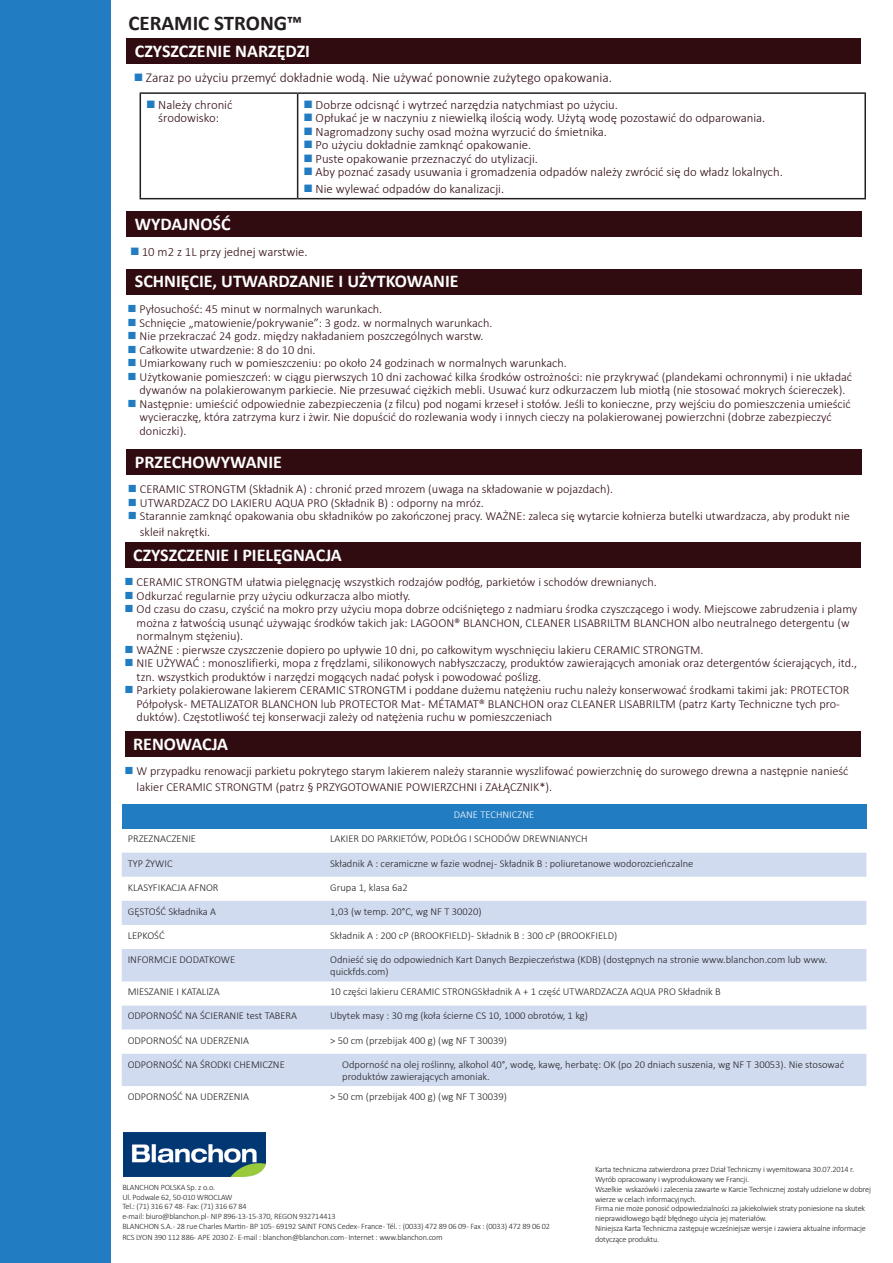
<style>
.page{position:relative;width:893px;height:1263px;background:#fff}
.page>*{position:absolute;margin:0;border:0;box-sizing:border-box;transform-origin:0 0}
.t1{font:700 21px "Calibri";color:#231f20}
.t2{font:700 18px "Calibri";color:#fff}
.t3{font:300 13.5px "Calibri";color:#300b10}
.t4{font:300 12.75px/13.5px "Calibri";color:#300b10;text-align:center}
.t5{font:300 12.3px/13.5px "Calibri";color:#300b10}
.t6{font:300 10.5px/12.6px "Calibri";color:#231f20}
.t7{font:300 10.5px "Calibri";color:#fff}
.t8{font:300 8.25px/9.9px "Calibri";letter-spacing:-.02em;color:#231f20}
.s1{color:#227cc1}
</style>
<div class="page">
<div style="left:0;top:0;width:110px;height:1263px;background:#227cc1"></div>
<div style="left:126px;top:449px;width:736px;height:26px;background:#300b10"></div>
<div style="left:126px;top:211px;width:736px;height:26px;background:#300b10"></div>
<div style="left:122px;top:804px;width:744px;height:24px;background:#227cc1"></div>
<div style="left:122px;top:853px;width:744px;height:24px;background:#d0dbef"></div>
<svg style="left:122px;top:901px;width:744px;height:129px;fill:#d0dbef"></svg>
<div style="left:122px;top:1053px;width:744px;height:33px;background:#d0dbef"></div>
<div style="left:126px;top:269px;width:736px;height:25px;background:#300b10"></div>
<div style="left:126px;top:38px;width:734px;height:26px;background:#300b10"></div>
<hr style="left:140px;top:92px;width:158px;height:2px;background:#231f20">
<hr style="left:140px;top:94px;width:1px;height:104px;background:#231f20">
<hr style="left:298px;top:92px;width:568px;height:2px;background:#231f20">
<hr style="left:297px;top:94px;width:1px;height:104px;background:#231f20">
<hr style="left:864px;top:94px;width:2px;height:104px;background:#231f20">
<hr style="left:140px;top:198px;width:158px;height:1px;background:#231f20">
<hr style="left:298px;top:198px;width:568px;height:1px;background:#231f20">
<div style="left:125px;top:542px;width:735px;height:26px;background:#300b10"></div>
<div style="left:125px;top:731px;width:735px;height:26px;background:#300b10"></div>
<img style="left:123px;top:1133px;width:143px;height:43px">
<h1 class="t1" style="left:128px;top:9px;width:175px">CERAMIC STRONG™</h1>
<h2 class="t2" style="left:135px;top:39px;width:177px">CZYSZCZENIE NARZĘDZI</h2>
<p class="t3" style="left:134px;top:69px;width:480px"><span class="s1">■</span> Zaraz po użyciu przemyć dokładnie wodą. Nie używać ponownie zużytego opakowania.</p>
<p class="t4" style="left:146px;top:98px;width:88px"><span class="s1">■</span> Należy chronić środowisko:</p>
<p class="t4" style="left:304px;top:98px;width:316px"><span class="s1">■</span> Dobrze odcisnąć i wytrzeć narzędzia natychmiast po użyciu.</p>
<p class="t4" style="left:304px;top:111px;width:463px"><span class="s1">■</span> Opłukać je w naczyniu z niewielką ilością wody. Użytą wodę pozostawić do odparowania.</p>
<p class="t4" style="left:304px;top:125px;width:305px"><span class="s1">■</span> Nagromadzony suchy osad można wyrzucić do śmietnika.</p>
<p class="t4" style="left:304px;top:138px;width:229px"><span class="s1">■</span> Po użyciu dokładnie zamknąć opakowanie.</p>
<p class="t4" style="left:304px;top:152px;width:236px"><span class="s1">■</span> Puste opakowanie przeznaczyć do utylizacji.</p>
<p class="t4" style="left:304px;top:165px;width:481px"><span class="s1">■</span> Aby poznać zasady usuwania i gromadzenia odpadów należy zwrócić się do władz lokalnych.</p>
<p class="t4" style="left:304px;top:182px;width:202px"><span class="s1">■</span> Nie wylewać odpadów do kanalizacji.</p>
<h2 class="t2" style="left:135px;top:212px;width:97px">WYDAJNOŚĆ</h2>
<p class="t4" style="left:130px;top:245px;width:179px"><span class="s1">■</span> 10 m2 z 1L przy jednej warstwie.</p>
<h2 class="t2" style="left:135px;top:270px;width:325px">SCHNIĘCIE, UTWARDZANIE I UŻYTKOWANIE</h2>
<p class="t5" style="left:128px;top:302px;width:256px"><span class="s1">■</span> Pyłosuchość: 45 minut w normalnych warunkach.</p>
<p class="t5" style="left:128px;top:316px;width:366px"><span class="s1">■</span> Schnięcie „matowienie/pokrywanie”: 3 godz. w normalnych warunkach.</p>
<p class="t5" style="left:128px;top:329px;width:357px"><span class="s1">■</span> Nie przekraczać 24 godz. między nakładaniem poszczególnych warstw.</p>
<p class="t5" style="left:128px;top:343px;width:190px"><span class="s1">■</span> Całkowite utwardzenie: 8 do 10 dni.</p>
<p class="t5" style="left:128px;top:356px;width:441px"><span class="s1">■</span> Umiarkowany ruch w pomieszczeniu: po około 24 godzinach w normalnych warunkach.</p>
<p class="t5" style="left:128px;top:370px;width:726px;text-align:center"><span class="s1">■</span> Użytkowanie pomieszczeń: w ciągu pierwszych 10 dni zachować kilka środków ostrożności: nie przykrywać (plandekami ochronnymi) i nie układać dywanów na polakierowanym parkiecie. Nie przesuwać ciężkich mebli. Usuwać kurz odkurzaczem lub miotłą (nie stosować mokrych ściereczek).</p>
<p class="t5" style="left:140px;top:397px;width:713px;text-indent:-12px"><span class="s1">■</span> Następnie: umieścić odpowiednie zabezpieczenia (z filcu) pod nogami krzeseł i stołów. Jeśli to konieczne, przy wejściu do pomieszczenia umieścić wycieraczkę, która zatrzyma kurz i żwir. Nie dopuścić do rozlewania wody i innych cieczy na polakierowanej powierzchni (dobrze zabezpieczyć doniczki).</p>
<h2 class="t2" style="left:135px;top:450px;width:149px">PRZECHOWYWANIE</h2>
<p class="t5" style="left:128px;top:482px;width:487px"><span class="s1">■</span> CERAMIC STRONGTM (Składnik A) : chronić przed mrozem (uwaga na składowanie w pojazdach).</p>
<p class="t5" style="left:128px;top:496px;width:357px"><span class="s1">■</span> UTWARDZACZ DO LAKIERU AQUA PRO (Składnik B) : odporny na mróz.</p>
<p class="t5" style="left:140px;top:508px;width:711px;line-height:16.2px;text-indent:-12px"><span class="s1">■</span> Starannie zamknąć opakowania obu składników po zakończonej pracy. WAŻNE: zaleca się wytarcie kołnierza butelki utwardzacza, aby produkt nie skleił nakrętki.</p>
<h2 class="t2" style="left:133px;top:543px;width:210px">CZYSZCZENIE I PIELĘGNACJA</h2>
<p class="t5" style="left:125px;top:575px;width:534px"><span class="s1">■</span> CERAMIC STRONGTM ułatwia pielęgnację wszystkich rodzajów podłóg, parkietów i schodów drewnianych.</p>
<p class="t5" style="left:125px;top:589px;width:287px"><span class="s1">■</span> Odkurzać regularnie przy użyciu odkurzacza albo miotły.</p>
<p class="t5" style="left:137px;top:602px;width:722px;text-indent:-12px"><span class="s1">■</span> Od czasu do czasu, czyścić na mokro przy użyciu mopa dobrze odciśniętego z nadmiaru środka czyszczącego i wody. Miejscowe zabrudzenia i plamy można z łatwością usunąć używając środków takich jak: LAGOON® BLANCHON, CLEANER LISABRILTM BLANCHON albo neutralnego detergentu (w normalnym stężeniu).</p>
<p class="t5" style="left:125px;top:643px;width:580px"><span class="s1">■</span> WAŻNE : pierwsze czyszczenie dopiero po upływie 10 dni, po całkowitym wyschnięciu lakieru CERAMIC STRONGTM.</p>
<p class="t5" style="left:137px;top:656px;width:722px;text-indent:-12px"><span class="s1">■</span> NIE UŻYWAĆ : monoszlifierki, mopa z frędzlami, silikonowych nabłyszczaczy, produktów zawierających amoniak oraz detergentów ścierających, itd., tzn. wszystkich produktów i narzędzi mogących nadać połysk i powodować poślizg.</p>
<p class="t5" style="left:137px;top:683px;width:714px;text-indent:-12px"><span class="s1">■</span> Parkiety polakierowane lakierem CERAMIC STRONGTM i poddane dużemu natężeniu ruchu należy konserwować środkami takimi jak: PROTECTOR<br>Półpołysk- METALIZATOR BLANCHON lub PROTECTOR Mat- MÉTAMAT® BLANCHON oraz CLEANER LISABRILTM (patrz Karty Techniczne tych pro&shy;duktów). Częstotliwość tej konserwacji zależy od natężenia ruchu w pomieszczeniach</p>
<h2 class="t2" style="left:133px;top:732px;width:97px">RENOWACJA</h2>
<p class="t5" style="left:137px;top:763px;width:713px;line-height:16.2px;text-indent:-12px"><span class="s1">■</span> W przypadku renowacji parkietu pokrytego starym lakierem należy starannie wyszlifować powierzchnię do surowego drewna a następnie nanieść lakier CERAMIC STRONGTM (patrz § PRZYGOTOWANIE POWIERZCHNI i ZAŁĄCZNIK*).</p>
<p class="t7" style="left:454px;top:808px;width:82px">DANE TECHNICZNE</p>
<p class="t6" style="left:128px;top:832px;width:70px">PRZEZNACZENIE</p>
<p class="t6" style="left:330px;top:832px;width:259px">LAKIER DO PARKIETÓW, PODŁÓG I SCHODÓW DREWNIANYCH</p>
<p class="t6" style="left:128px;top:857px;width:46px">TYP ŻYWIC</p>
<p class="t6" style="left:330px;top:857px;width:365px">Składnik A : ceramiczne w fazie wodnej- Składnik B : poliuretanowe wodorozcieńczalne</p>
<p class="t6" style="left:128px;top:881px;width:92px">KLASYFIKACJA AFNOR</p>
<p class="t6" style="left:330px;top:881px;width:79px">Grupa 1, klasa 6a2</p>
<p class="t6" style="left:128px;top:905px;width:90px">GĘSTOŚĆ Składnika A</p>
<p class="t6" style="left:330px;top:905px;width:153px">1,03 (w temp. 20°C, wg NF T 30020)</p>
<p class="t6" style="left:128px;top:929px;width:38px">LEPKOŚĆ</p>
<p class="t6" style="left:330px;top:929px;width:288px">Składnik A : 200 cP (BROOKFIELD)- Składnik B : 300 cP (BROOKFIELD)</p>
<p class="t6" style="left:128px;top:953px;width:109px">INFORMCJE DODATKOWE</p>
<p class="t6" style="left:330px;top:953px;width:499px">Odnieść się do odpowiednich Kart Danych Bezpieczeństwa (KDB) (dostępnych na stronie www.blanchon.com lub www. quickfds.com)</p>
<p class="t6" style="left:128px;top:985px;width:93px">MIESZANIE I KATALIZA</p>
<p class="t6" style="left:330px;top:985px;width:392px">10 części lakieru CERAMIC STRONGSkładnik A + 1 część UTWARDZACZA AQUA PRO Składnik B</p>
<p class="t6" style="left:128px;top:1009px;width:171px">ODPORNOŚĆ NA ŚCIERANIE test TABERA</p>
<p class="t6" style="left:330px;top:1009px;width:259px">Ubytek masy : 30 mg (koła ścierne CS 10, 1000 obrotów, 1 kg)</p>
<p class="t6" style="left:128px;top:1034px;width:123px">ODPORNOŚĆ NA UDERZENIA</p>
<p class="t6" style="left:330px;top:1034px;width:178px">&gt; 50 cm (przebijak 400 g) (wg NF T 30039)</p>
<p class="t6" style="left:128px;top:1058px;width:159px">ODPORNOŚĆ NA ŚRODKI CHEMICZNE</p>
<p class="t6" style="left:342px;top:1058px;width:503px">Odporność na olej roślinny, alkohol 40°, wodę, kawę, herbatę: OK (po 20 dniach suszenia, wg NF T 30053). Nie stosować produktów zawierających amoniak.</p>
<p class="t6" style="left:128px;top:1090px;width:123px">ODPORNOŚĆ NA UDERZENIA</p>
<p class="t6" style="left:330px;top:1090px;width:178px">&gt; 50 cm (przebijak 400 g) (wg NF T 30039)</p>
<p class="t8" style="left:122px;top:1182px;width:429px">BLANCHON POLSKA Sp. z o.o.<br>Ul. Podwale 62, 50-010 WROCLAW<br>Tel.: (71) 316 67 48- Fax: (71) 316 67 84<br>e-mail: biuro@blanchon.pl- NIP 896-13-15-370, REGON 932714413<br>BLANCHON S.A.- 28 rue Charles Martin- BP 105- 69192 SAINT FONS Cedex- France- Tél. : (0033) 472 89 06 09- Fax : (0033) 472 89 06 02</p>
<p class="t8" style="left:122px;top:1232px;width:322px">RCS LYON 390 112 886- APE 2030 Z- E-mail : blanchon@blanchon.com- Internet : www.blanchon.com</p>
<p class="t8" style="left:595px;top:1164px;width:277px">Karta techniczna zatwierdzona przez Dział Techniczny i wyemitowana 30.07.2014 r.<br>Wyrób opracowany i wyprodukowany we Francji.<br>Wszelkie wskazówki i zalecenia zawarte w Karcie Technicznej zostały udzielone w dobrej wierze w celach informacyjnych.<br>Firma nie może ponosić odpowiedzialności za jakiekolwiek straty poniesione na skutek nieprawidłowego bądź błędnego użycia jej materiałów.<br>Niniejsza Karta Techniczna zastępuje wcześniejsze wersje i zawiera aktualne informacje</p>
<p class="t8" style="left:595px;top:1234px;width:66px">dotyczące produktu.</p>
</div>
